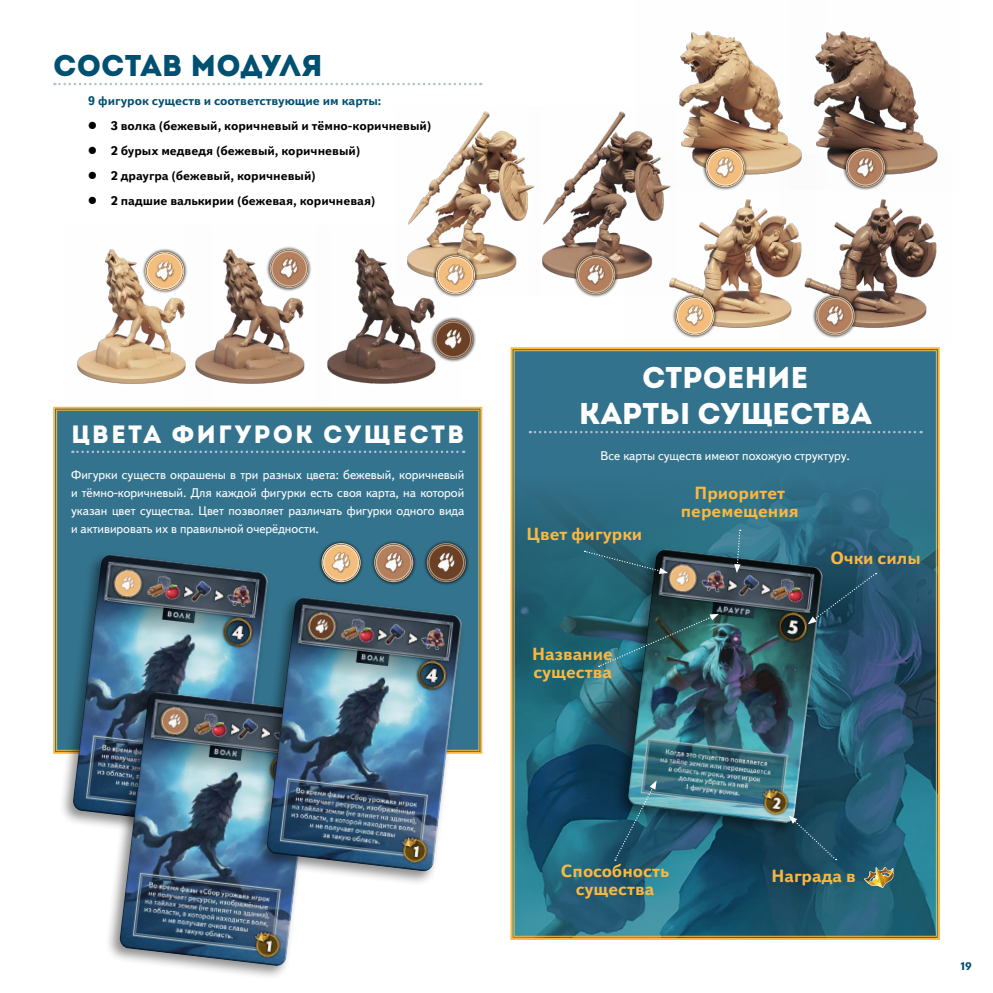
<style>
.page{position:relative;width:993px;height:993px;background:#fff}
.page>*{position:absolute;margin:0;border:0;box-sizing:border-box;transform-origin:0 0}
.t1{font:30px/36px "Intro";letter-spacing:-.01em;color:#fff;text-align:center}
.t2{font:30px "Intro";color:#005071}
.t3{font:25px "Intro";letter-spacing:.08em;color:#fff}
.t4{font:700 17.5px/18px "Textbook New";color:#fab841;text-align:center}
.t5{font:12.5px/18px "Textbook New";color:#fff;text-align:justify}
.t6{font:700 12.5px/25.1px "Textbook New";color:#000}
.t7{font:700 12.5px "Textbook New";color:#005071}
.t8{font:700 12.5px "Serenity";color:#005071}
</style>
<div class="page">
<svg style="left:54px;top:83px;width:427px;height:2px"></svg>
<svg style="left:53px;top:406px;width:430px;height:348px;background:#3f778a"></svg>
<svg style="left:510px;top:347px;width:430px;height:593px;background:#316a7c"></svg>
<div style="left:612px;top:545px;width:214px;height:292px;background:#000;opacity:.45"></div>
<svg style="left:629px;top:547px;width:196px;height:268px"></svg>
<img style="left:625px;top:549px;width:196px;height:276px">
<img style="left:861px;top:862px;width:35px;height:28px">
<svg style="left:807px;top:573px;width:69px;height:51px;background:#24485b"></svg>
<svg style="left:788px;top:815px;width:48px;height:44px;background:#214e62"></svg>
<svg style="left:614px;top:780px;width:42px;height:80px;background:#285e72"></svg>
<svg style="left:734px;top:529px;width:6px;height:44px"></svg>
<svg style="left:584px;top:550px;width:84px;height:23px;background:#2a5c6a"></svg>
<div style="left:58px;top:550px;width:213px;height:293px;background:#000;opacity:.45"></div>
<img style="left:71px;top:555px;width:196px;height:275px">
<div style="left:105px;top:687px;width:213px;height:293px;background:#000;opacity:.45"></div>
<img style="left:117px;top:692px;width:197px;height:275px">
<div style="left:252px;top:593px;width:213px;height:292px;background:#000;opacity:.45"></div>
<svg style="left:268px;top:595px;width:196px;height:274px"></svg>
<img style="left:264px;top:597px;width:197px;height:276px">
<img style="left:77px;top:249px;width:107px;height:135px">
<img style="left:184px;top:249px;width:121px;height:135px">
<img style="left:327px;top:249px;width:109px;height:135px">
<img style="left:394px;top:111px;width:135px;height:185px">
<img style="left:529px;top:111px;width:106px;height:169px">
<img style="left:635px;top:31px;width:153px;height:123px">
<img style="left:788px;top:31px;width:150px;height:123px">
<img style="left:625px;top:154px;width:154px;height:174px">
<img style="left:779px;top:154px;width:159px;height:174px">
<div style="left:318px;top:539px;width:46px;height:46px;background:#000;opacity:.75"></div>
<svg style="left:323px;top:544px;width:36px;height:36px"></svg>
<div style="left:322px;top:543px;width:38px;height:38px;border:1px solid #fadfc0;border-radius:50%"></div>
<div style="left:323px;top:544px;width:36px;height:36px;border:1px solid #fadfc0;border-radius:50%"></div>
<img style="left:330px;top:549px;width:23px;height:26px">
<div style="left:371px;top:539px;width:45px;height:46px;background:#000;opacity:.75"></div>
<svg style="left:375px;top:544px;width:36px;height:36px"></svg>
<div style="left:374px;top:543px;width:39px;height:38px;border:1px solid #d7bca8;border-radius:50%"></div>
<div style="left:375px;top:544px;width:36px;height:36px;border:1px solid #d7bca8;border-radius:50%"></div>
<img style="left:382px;top:549px;width:24px;height:26px">
<div style="left:423px;top:539px;width:46px;height:46px;background:#000;opacity:.75"></div>
<svg style="left:428px;top:544px;width:36px;height:36px"></svg>
<div style="left:427px;top:543px;width:38px;height:38px;border:1px solid #af937f;border-radius:50%"></div>
<div style="left:428px;top:544px;width:36px;height:36px;border:1px solid #af937f;border-radius:50%"></div>
<img style="left:435px;top:549px;width:23px;height:26px">
<div style="left:142px;top:248px;width:46px;height:46px;background:#000;opacity:.75"></div>
<svg style="left:147px;top:253px;width:36px;height:36px"></svg>
<div style="left:145px;top:252px;width:39px;height:38px;border:1px solid #fadfc0;border-radius:50%"></div>
<div style="left:147px;top:253px;width:36px;height:36px;border:1px solid #fadfc0;border-radius:50%"></div>
<img style="left:153px;top:257px;width:24px;height:27px">
<div style="left:266px;top:246px;width:46px;height:45px;background:#000;opacity:.75"></div>
<svg style="left:271px;top:250px;width:36px;height:36px"></svg>
<div style="left:270px;top:249px;width:38px;height:39px;border:1px solid #d7bca8;border-radius:50%"></div>
<div style="left:271px;top:250px;width:36px;height:36px;border:1px solid #d7bca8;border-radius:50%"></div>
<img style="left:278px;top:255px;width:23px;height:26px">
<div style="left:430px;top:316px;width:46px;height:46px;background:#000;opacity:.75"></div>
<svg style="left:435px;top:321px;width:36px;height:36px"></svg>
<div style="left:434px;top:320px;width:38px;height:38px;border:1px solid #af937f;border-radius:50%"></div>
<div style="left:435px;top:321px;width:36px;height:36px;border:1px solid #af937f;border-radius:50%"></div>
<img style="left:442px;top:326px;width:23px;height:26px">
<div style="left:702px;top:145px;width:46px;height:46px;background:#000;opacity:.75"></div>
<svg style="left:707px;top:150px;width:36px;height:36px"></svg>
<div style="left:705px;top:148px;width:39px;height:39px;border:1px solid #fadfc0;border-radius:50%"></div>
<div style="left:707px;top:150px;width:36px;height:36px;border:1px solid #fadfc0;border-radius:50%"></div>
<img style="left:713px;top:154px;width:24px;height:27px">
<div style="left:842px;top:145px;width:46px;height:46px;background:#000;opacity:.75"></div>
<svg style="left:847px;top:150px;width:36px;height:36px"></svg>
<div style="left:846px;top:148px;width:38px;height:39px;border:1px solid #d7bca8;border-radius:50%"></div>
<div style="left:847px;top:150px;width:36px;height:36px;border:1px solid #d7bca8;border-radius:50%"></div>
<img style="left:854px;top:154px;width:23px;height:27px">
<div style="left:432px;top:252px;width:46px;height:46px;background:#000;opacity:.75"></div>
<svg style="left:437px;top:257px;width:36px;height:36px"></svg>
<div style="left:436px;top:255px;width:38px;height:39px;border:1px solid #fadfc0;border-radius:50%"></div>
<div style="left:437px;top:257px;width:36px;height:36px;border:1px solid #fadfc0;border-radius:50%"></div>
<img style="left:444px;top:261px;width:23px;height:27px">
<div style="left:572px;top:252px;width:46px;height:46px;background:#000;opacity:.75"></div>
<svg style="left:577px;top:257px;width:36px;height:36px"></svg>
<div style="left:576px;top:255px;width:38px;height:39px;border:1px solid #d7bca8;border-radius:50%"></div>
<div style="left:577px;top:257px;width:36px;height:36px;border:1px solid #d7bca8;border-radius:50%"></div>
<img style="left:584px;top:261px;width:24px;height:27px">
<div style="left:672px;top:293px;width:45px;height:46px;background:#000;opacity:.75"></div>
<svg style="left:676px;top:298px;width:36px;height:35px"></svg>
<div style="left:675px;top:296px;width:39px;height:39px;border:1px solid #fadfc0;border-radius:50%"></div>
<div style="left:676px;top:298px;width:36px;height:35px;border:1px solid #fadfc0;border-radius:50%"></div>
<img style="left:683px;top:302px;width:24px;height:26px">
<div style="left:812px;top:293px;width:46px;height:46px;background:#000;opacity:.75"></div>
<svg style="left:817px;top:298px;width:35px;height:35px"></svg>
<div style="left:815px;top:296px;width:39px;height:39px;border:1px solid #d7bca8;border-radius:50%"></div>
<div style="left:817px;top:298px;width:35px;height:35px;border:1px solid #d7bca8;border-radius:50%"></div>
<img style="left:823px;top:302px;width:24px;height:26px">
<img style="left:598px;top:613px;width:120px;height:53px">
<h1 class="t2" style="left:53px;top:47px;width:271px">СОСТАВ МОДУЛЯ</h1>
<p class="t7" style="left:88px;top:93px;width:295px">9 фигурок существ и соответствующие им карты:</p>
<p class="t6" style="left:110px;top:113px;width:322px">3 волка (бежевый, коричневый и тёмно-коричневый)<br>2 бурых медведя (бежевый, коричневый)<br>2 драугра (бежевый, коричневый)<br>2 падшие валькирии (бежевая, коричневая)</p>
<h2 class="t3" style="left:71px;top:419px;width:394px">ЦВЕТА ФИГУРОК СУЩЕСТВ</h2>
<p class="t5" style="left:71px;top:465px;width:394px">Фигурки существ окрашены в три разных цвета: бежевый, коричневый и тёмно-коричневый. Для каждой фигурки есть своя карта, на которой указан цвет существа. Цвет позволяет различать фигурки одного вида и активировать их в правильной очерёдности.</p>
<h1 class="t1" style="left:578px;top:359px;width:294px">СТРОЕНИЕ<br>КАРТЫ СУЩЕСТВА</h1>
<p class="t5" style="left:600px;top:446px;width:251px">Все карты существ имеют похожую структуру.</p>
<h3 class="t4" style="left:680px;top:484px;width:119px">Приоритет перемещения</h3>
<h3 class="t4" style="left:830px;top:549px;width:92px">Очки силы</h3>
<h3 class="t4" style="left:526px;top:524px;width:117px">Цвет фигурки</h3>
<h3 class="t4" style="left:532px;top:645px;width:82px;text-align:left">Название существа</h3>
<h3 class="t4" style="left:560px;top:861px;width:110px">Способность</h3>
<h3 class="t4" style="left:771px;top:866px;width:85px">Награда в</h3>
<h3 class="t4" style="left:575px;top:879px;width:80px">существа</h3>
<p class="t8" style="left:960px;top:959px;width:12px">19</p>
</div>
